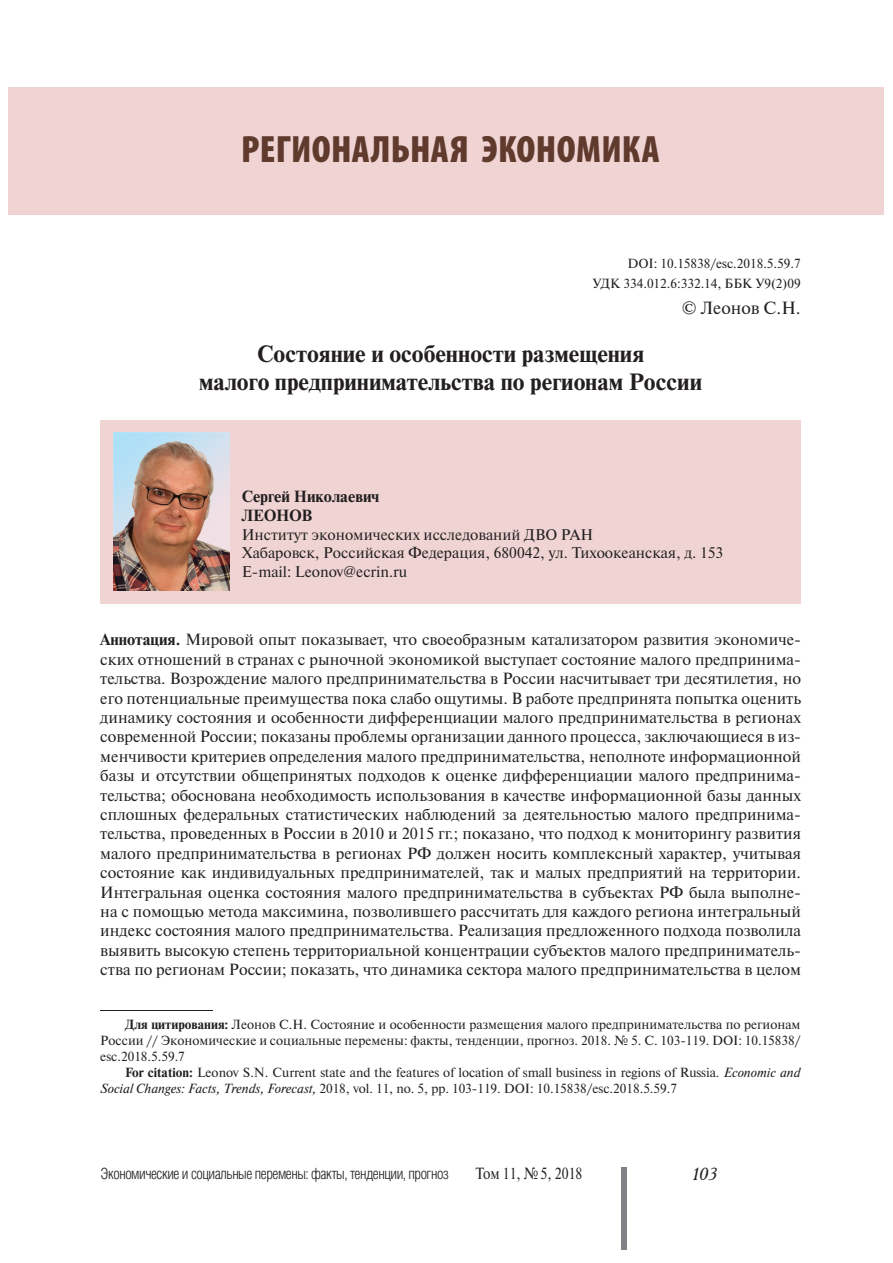
<style>
.page{position:relative;width:893px;height:1263px;background:#fff}
.page>*{position:absolute;margin:0;border:0;box-sizing:border-box;transform-origin:0 0}
.t1{font:900 condensed 38.25px "Myriad Pro";letter-spacing:.01em;color:#5f3a2d}
.t2{font:700 23.55px/28.2px "Newton C";color:#231f20;text-align:center}
.t3{font:17.7px "Newton C";color:#231f20}
.t4{font:italic 17.7px "Academy";color:#231f20}
.t5{font:16.2px/19.4px "Newton C";color:#231f20;text-align:justify}
.t6{font:700 16.2px/19.4px "Newton C";color:#231f20}
.t7{font:16.2px "Newton C";color:#231f20;scale:.85 1}
.t8{font:15.45px/18.5px "Newton C";color:#231f20}
.t9{font:300 15.45px "Helios Cond";letter-spacing:-.03em;color:#231f20}
.t10{font:13.2px/15.9px "Newton C";color:#231f20;text-align:right}
.s1{font-weight:700}
.s2{font-style:italic}
</style>
<div class="page">
<div style="left:621px;top:1167px;width:5px;height:83px;background:#808285"></div>
<hr style="left:100px;top:1010px;width:113px;height:1px;background:#231f20">
<div style="left:100px;top:420px;width:700px;height:183px;background:#f0d4d4"></div>
<div style="left:9px;top:87px;width:875px;height:127px;background:#f0d4d4"></div>
<img style="left:113px;top:433px;width:117px;height:158px">
<h1 class="t1" style="left:241px;top:136px;width:420px">РЕГИОНАЛЬНАЯ ЭКОНОМИКА</h1>
<p class="t10" style="left:592px;top:255px;width:210px;line-height:20.1px">DOI: 10.15838/esc.2018.5.59.7<br>УДК 334.012.6:332.14, ББК У9(2)09</p>
<p class="t3" style="left:682px;top:301px;width:120px">© Леонов С.Н.</p>
<h2 class="t2" style="left:199px;top:341px;width:504px">Состояние и особенности размещения<br>малого предпринимательства по регионам России</h2>
<p class="t6" style="left:242px;top:488px;width:139px">Сергей Николаевич<br>ЛЕОНОВ</p>
<p class="t8" style="left:242px;top:527px;width:483px">Институт экономических исследований ДВО РАН<br>Хабаровск, Российская Федерация, 680042, ул. Тихоокеанская, д. 153<br>Е-mail: Leonov@ecrin.ru</p>
<p class="t5" style="left:100px;top:631px;width:702px"><span class="s1">Аннотация.</span> Мировой опыт показывает, что своеобразным катализатором развития экономиче&shy;ских отношений в странах с рыночной экономикой выступает состояние малого предпринима&shy;тельства. Возрождение малого предпринимательства в России насчитывает три десятилетия, но его потенциальные преимущества пока слабо ощутимы. В работе предпринята попытка оценить динамику состояния и особенности дифференциации малого предпринимательства в регионах современной России; показаны проблемы организации данного процесса, заключающиеся в из&shy;менчивости критериев определения малого предпринимательства, неполноте информационной базы и отсутствии общепринятых подходов к оценке дифференциации малого предпринима&shy;тельства; обоснована необходимость использования в качестве информационной базы данных сплошных федеральных статистических наблюдений за деятельностью малого предпринима&shy;тельства, проведенных в России в 2010 и 2015 гг.; показано, что подход к мониторингу развития малого предпринимательства в регионах РФ должен носить комплексный характер, учитывая состояние как индивидуальных предпринимателей, так и малых предприятий на территории.<br>Интегральная оценка состояния малого предпринимательства в субъектах РФ была выполне&shy;на с помощью метода максимина, позволившего рассчитать для каждого региона интегральный индекс состояния малого предпринимательства. Реализация предложенного подхода позволила выявить высокую степень территориальной концентрации субъектов малого предприниматель&shy;ства по регионам России; показать, что динамика сектора малого предпринимательства в целом</p>
<p class="t10" style="left:100px;top:1018px;width:702px;text-align:justify;text-indent:25px"><span class="s1">Для цитирования:</span> Леонов С.Н. Состояние и особенности размещения малого предпринимательства по регионам России // Экономические и социальные перемены: факты, тенденции, прогноз. 2018. № 5. С. 103-119. DOI: 10.15838/ esc.2018.5.59.7</p>
<p class="t10" style="left:100px;top:1066px;width:702px;text-align:left;text-indent:25px"><span class="s1">For citation:</span> Leonov S.N. Current state and the features of location of small business in regions of Russia. <span class="s2">Economic and<br>Social Changes: Facts, Trends, Forecast,</span> 2018, vol. 11, no. 5, pp. 103-119. DOI: 10.15838/esc.2018.5.59.7</p>
<p class="t9" style="left:101px;top:1168px;width:350px">Экономические и социальные перемены: факты, тенденции, прогноз</p>
<p class="t7" style="left:476px;top:1167px;width:127px">Том 11, № 5, 2018</p>
<p class="t4" style="left:692px;top:1165px;width:27px">103</p>
</div>
